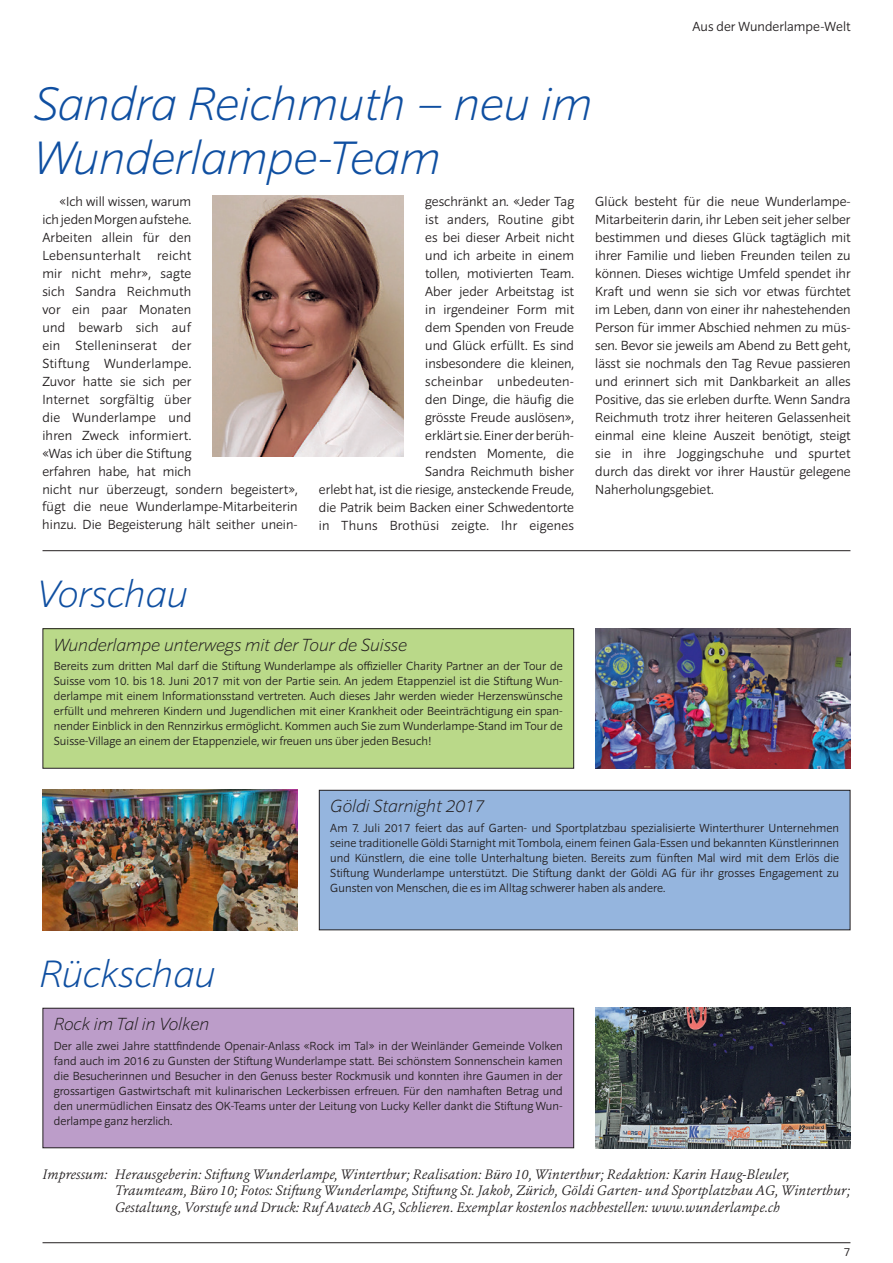
<style>
.page{position:relative;width:893px;height:1263px;background:#fff}
.page>*{position:absolute;margin:0;border:0;box-sizing:border-box;transform-origin:0 0}
.t1{font:italic 200 48px/54px "Sonus";color:#0f4fa1}
.t2{font:italic 200 39px "Sonus";color:#0f4fa1}
.t3{font:italic 200 18px "Sonus";color:#231f20}
.t4{font:300 13.5px/18px "Sonus";color:#231f20}
.t5{font:italic 300 13.5px/16.5px "Erato";color:#231f20}
.t6{font:300 12px/15px "Sonus";color:#231f20;text-align:justify}
</style>
<div class="page">
<hr style="left:43px;top:550px;width:807px;height:1px;background:#231f20">
<div style="left:43px;top:629px;width:531px;height:139px;background:#bad989"></div>
<div style="left:43px;top:628px;width:531px;height:141px;border:1px solid #231f20"></div>
<div style="left:319px;top:790px;width:531px;height:140px;background:#95b5de"></div>
<div style="left:319px;top:790px;width:531px;height:140px;border:1px solid #231f20"></div>
<div style="left:43px;top:1008px;width:531px;height:140px;background:#bc9dc9"></div>
<div style="left:43px;top:1008px;width:531px;height:140px;border:1px solid #231f20"></div>
<img style="left:43px;top:790px;width:255px;height:140px">
<img style="left:595px;top:628px;width:255px;height:141px">
<img style="left:595px;top:1008px;width:255px;height:140px">
<img style="left:213px;top:196px;width:191px;height:260px">
<hr style="left:43px;top:1242px;width:807px;height:1px;background:#231f20">
<h1 class="t1" style="left:34px;top:76px;width:560px">Sandra Reichmuth – neu im<br>Wunderlampe-Team</h1>
<p class="t4" style="left:692px;top:17px;width:159px">Aus der Wunderlampe-Welt</p>
<p class="t4" style="left:42px;top:192px;width:257px;text-indent:17px">«Ich will wissen, warum<br>ich jeden Morgen aufstehe.<br>Arbeiten allein für den<br>Lebensunterhalt reicht<br>mir nicht mehr», sagte<br>sich Sandra Reichmuth<br>vor ein paar Monaten<br>und bewarb sich auf<br>ein Stelleninserat der<br>Stiftung Wunderlampe.<br>Zuvor hatte sie sich per<br>Internet sorgfältig über<br>die Wunderlampe und<br>ihren Zweck informiert.<br>«Was ich über die Stiftung<br>erfahren habe, hat mich<br>nicht nur überzeugt, sondern begeistert», fügt die neue Wunderlampe-Mitarbeiterin hinzu. Die Begeisterung hält seither unein-</p>
<h2 class="t2" style="left:37px;top:569px;width:152px">Vorschau</h2>
<p class="t4" style="left:319px;top:192px;width:257px;text-align:right">geschränkt an. «Jeder Tag<br>ist anders, Routine gibt<br>es bei dieser Arbeit nicht<br>und ich arbeite in einem<br>tollen, motivierten Team.<br>Aber jeder Arbeitstag ist<br>in irgendeiner Form mit<br>dem Spenden von Freude<br>und Glück erfüllt. Es sind<br>insbesondere die kleinen,<br>scheinbar unbedeuten-<br>den Dinge, die häufig die<br>grösste Freude auslösen»,<br>erklärt sie. Einer der berüh-<br>rendsten Momente, die<br>Sandra Reichmuth bisher<br>erlebt hat, ist die riesige, ansteckende Freude, die Patrik beim Backen einer Schwedentorte in Thuns Brothüsi zeigte. Ihr eigenes</p>
<p class="t4" style="left:595px;top:192px;width:257px;text-align:justify">Glück besteht für die neue Wunderlampe-Mitarbeiterin darin, ihr Leben seit jeher selber bestimmen und dieses Glück tagtäglich mit ihrer Familie und lieben Freunden teilen zu können. Dieses wichtige Umfeld spendet ihr Kraft und wenn sie sich vor etwas fürchtet im Leben, dann von einer ihr nahestehenden Person für immer Abschied nehmen zu müs&shy;sen. Bevor sie jeweils am Abend zu Bett geht, lässt sie nochmals den Tag Revue passieren und erinnert sich mit Dankbarkeit an alles Positive, das sie erleben durfte. Wenn Sandra Reichmuth trotz ihrer heiteren Gelassenheit einmal eine kleine Auszeit benötigt, steigt sie in ihre Joggingschuhe und spurtet durch das direkt vor ihrer Haustür gelegene Naherholungsgebiet.</p>
<h3 class="t3" style="left:54px;top:633px;width:355px">Wunderlampe unterwegs mit der Tour de Suisse</h3>
<p class="t6" style="left:54px;top:658px;width:510px">Bereits zum dritten Mal darf die Stiftung Wunderlampe als offizieller Charity Partner an der Tour de Suisse vom 10. bis 18. Juni 2017 mit von der Partie sein. An jedem Etappenziel ist die Stiftung Wun&shy;derlampe mit einem Informationsstand vertreten. Auch dieses Jahr werden wieder Herzenswünsche erfüllt und mehreren Kindern und Jugendlichen mit einer Krankheit oder Beeinträchtigung ein span&shy;nender Einblick in den Rennzirkus ermöglicht. Kommen auch Sie zum Wunderlampe-Stand im Tour de Suisse-Village an einem der Etappenziele, wir freuen uns über jeden Besuch!</p>
<h2 class="t2" style="left:39px;top:948px;width:178px">Rückschau</h2>
<h3 class="t3" style="left:330px;top:795px;width:156px">Göldi Starnight 2017</h3>
<p class="t6" style="left:330px;top:820px;width:510px">Am 7. Juli 2017 feiert das auf Garten- und Sportplatzbau spezialisierte Winterthurer Unternehmen seine traditionelle Göldi Starnight mit Tombola, einem feinen Gala-Essen und bekannten Künstlerinnen und Künstlern, die eine tolle Unterhaltung bieten. Bereits zum fünften Mal wird mit dem Erlös die Stiftung Wunderlampe unterstützt. Die Stiftung dankt der Göldi AG für ihr grosses Engagement zu Gunsten von Menschen, die es im Alltag schwerer haben als andere.</p>
<h3 class="t3" style="left:54px;top:1013px;width:157px">Rock im Tal in Volken</h3>
<p class="t6" style="left:54px;top:1038px;width:510px">Der alle zwei Jahre stattfindende Openair-Anlass «Rock im Tal» in der Weinländer Gemeinde Volken fand auch im 2016 zu Gunsten der Stiftung Wunderlampe statt. Bei schönstem Sonnenschein kamen die Besucherinnen und Besucher in den Genuss bester Rockmusik und konnten ihre Gaumen in der grossartigen Gastwirtschaft mit kulinarischen Leckerbissen erfreuen. Für den namhaften Betrag und den unermüdlichen Einsatz des OK-Teams unter der Leitung von Lucky Keller dankt die Stiftung Wun&shy;derlampe ganz herzlich.</p>
<p class="t5" style="left:115px;top:1166px;width:737px;text-indent:-72px">Impressum: Herausgeberin: Stiftung Wunderlampe, Winterthur; Realisation: Büro 10, Winterthur; Redaktion: Karin Haug-Bleuler,<br>Traumteam, Büro 10; Fotos: Stiftung Wunderlampe, Stiftung St. Jakob, Zürich, Göldi Garten- und Sportplatzbau AG, Winterthur;<br>Gestaltung, Vorstufe und Druck: Ruf Avatech AG, Schlieren. Exemplar kostenlos nachbestellen: www.wunderlampe.ch</p>
<p class="t6" style="left:844px;top:1244px;width:8px">7</p>
</div>
